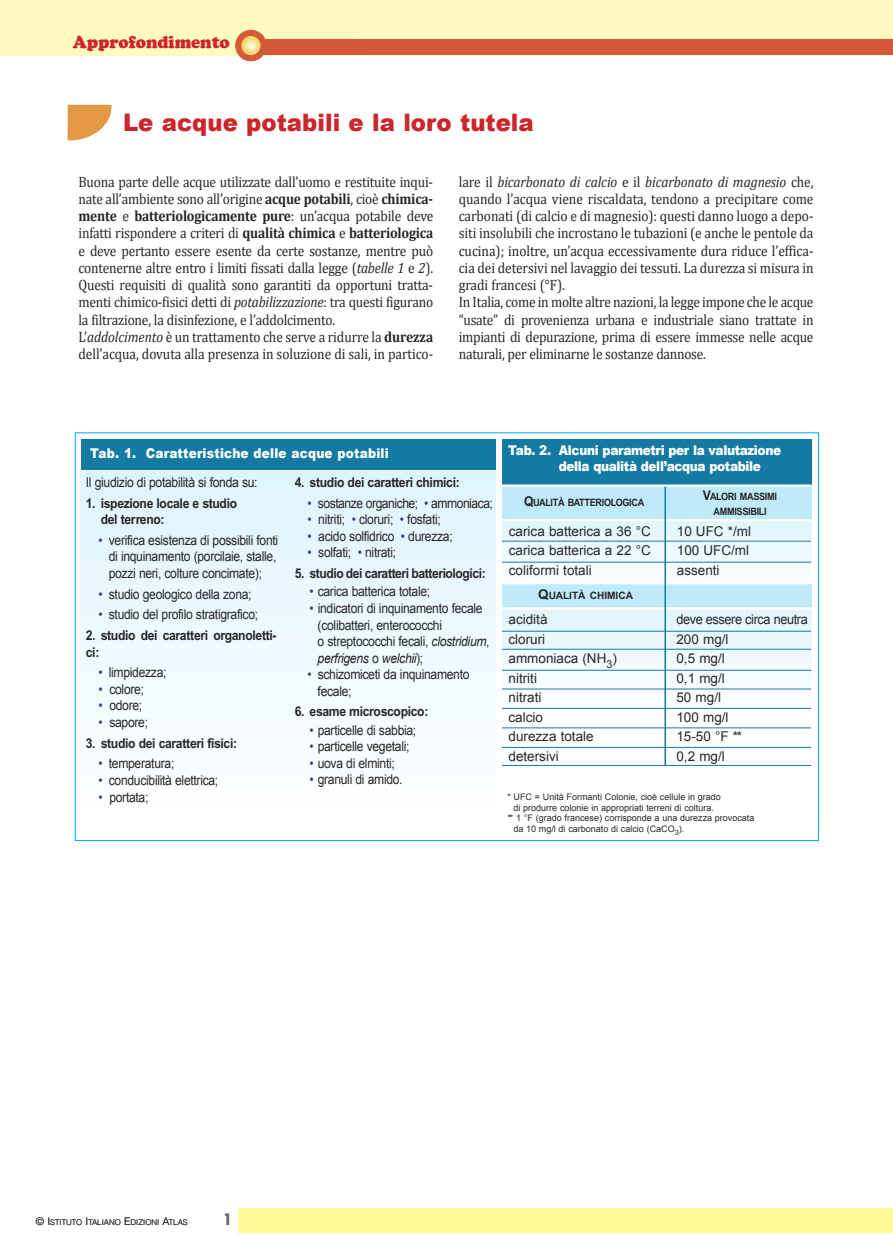
<style>
.page{position:relative;width:893px;height:1234px;background:#fff}
.page>*{position:absolute;margin:0;border:0;box-sizing:border-box;transform-origin:0 0}
.t1{font:900 24px "Arial";color:#cc262b;scale:.95 1}
.t2{font:900 18px "Cooper";color:#cc262b;scale:.95 1}
.t3{font:15px/17.2px "Cambria";letter-spacing:-.015em;color:#272627;scale:.9 1}
.t4{font:800 15px "Futura";color:#686768}
.t5{font:13.5px/16.5px "Arial";letter-spacing:-.025em;color:#272627;scale:.9 1}
.t6{font:700 13.5px/16.5px "Arial";letter-spacing:-.025em;color:#272627;scale:.9 1}
.t7{font:13.5px "Arial";color:#272627}
.t8{font:13.5px "Arial";letter-spacing:-.025em;color:#272627}
.t9{font:900 13.5px/15.8px "Arial";letter-spacing:-.03em;color:#fff;scale:.9 1}
.t10{font:900 13.5px "Arial";letter-spacing:.015em;color:#fff;scale:.9 1}
.t11{font:13.5px "Arial";letter-spacing:-.025em;color:#272627;scale:.94 1}
.t12{font:700 10.2px/15px "Arial";letter-spacing:-.035em;color:#272627;text-align:center;scale:.9 1}
.t13{font:700 10.2px "Arial";color:#272627}
.t14{font:9px "Arial";color:#272627}
.t15{font:300 7.8px "Helvetica";color:#272627}
.s1{font-weight:700}
.s2{font-style:italic}
.s3{color:#34368f}
.s4{font-size:13.5px}
.s5{font-size:10.5px}
</style>
<div class="page">
<div style="left:0;top:0;width:892px;height:55px;background:#fff9c0"></div>
<div style="left:250px;top:40px;width:642px;height:15px;background:#d35939"></div>
<div style="left:235px;top:30px;width:32px;height:31px;background:#d35939;border-radius:50%"></div>
<svg style="left:241px;top:36px;width:20px;height:19px"></svg>
<div style="left:238px;top:1208px;width:654px;height:24px;background:#fff894"></div>
<svg style="left:68px;top:105px;width:43px;height:35px"></svg>
<svg style="left:503px;top:604px;width:309px;height:86px"></svg>
<svg style="left:503px;top:516px;width:309px;height:71px"></svg>
<div style="left:81px;top:471px;width:415px;height:348px;background:linear-gradient(to bottom,#def4fd,#feffff)"></div>
<div style="left:81px;top:439px;width:415px;height:30px;background:#147aa1"></div>
<div style="left:502px;top:481px;width:309px;height:38px;background:#bfeafa"></div>
<div style="left:502px;top:583px;width:309px;height:23px;background:#bfeafa"></div>
<hr style="left:502px;top:540px;width:309px;height:1px;background:#147aa1">
<hr style="left:502px;top:561px;width:309px;height:1px;background:#147aa1">
<hr style="left:502px;top:630px;width:309px;height:1px;background:#147aa1">
<hr style="left:502px;top:648px;width:309px;height:1px;background:#147aa1">
<hr style="left:502px;top:669px;width:309px;height:1px;background:#147aa1">
<hr style="left:502px;top:688px;width:309px;height:1px;background:#147aa1">
<hr style="left:502px;top:707px;width:309px;height:1px;background:#147aa1">
<hr style="left:502px;top:727px;width:309px;height:1px;background:#147aa1">
<hr style="left:502px;top:746px;width:309px;height:1px;background:#147aa1">
<hr style="left:502px;top:764px;width:309px;height:1px;background:#147aa1">
<div style="left:502px;top:439px;width:310px;height:46px;background:#147aa1"></div>
<hr style="left:502px;top:607px;width:309px;height:2px;background:#fff">
<hr style="left:502px;top:582px;width:309px;height:2px;background:#fff">
<hr style="left:502px;top:519px;width:309px;height:2px;background:#fff">
<hr style="left:664px;top:483px;width:2px;height:282px;background:#147aa1">
<hr style="left:502px;top:484px;width:309px;height:2px;background:#fff">
<p class="t2" style="left:73px;top:32px;width:167px">Approfondimento</p>
<h1 class="t1" style="left:123px;top:105px;width:434px">Le acque potabili e la loro tutela</h1>
<p class="t3" style="left:78px;top:172px;width:396px">Buona parte delle acque utilizzate dall’uomo e restituite inqui&shy;nate all’ambiente sono all’origine <span class="s1">acque potabili</span>, cioè <span class="s1">chimica&shy;mente</span> e <span class="s1">batteriologicamente pure</span>: un’acqua potabile deve infatti rispondere a criteri di <span class="s1">qualità chimica</span> e <span class="s1">batteriologica </span>e deve pertanto essere esente da certe sostanze, mentre può contenerne altre entro i limiti fissati dalla legge (<span class="s2">tabelle 1</span> e <span class="s2">2</span>).<br>Questi requisiti di qualità sono garantiti da opportuni tratta&shy;menti chimico-fisici detti di <span class="s2">potabilizzazione</span>: tra questi figurano la filtrazione, la disinfezione, e l’addolcimento.<br>L’<span class="s2">addolcimento</span> è un trattamento che serve a ridurre la <span class="s1">durezza </span>dell’acqua, dovuta alla presenza in soluzione di sali, in partico-</p>
<p class="t3" style="left:459px;top:172px;width:396px">lare il <span class="s2">bicarbonato di calcio</span> e il <span class="s2">bicarbonato di magnesio</span> che, quando l’acqua viene riscaldata, tendono a precipitare come carbonati (di calcio e di magnesio): questi danno luogo a depo&shy;siti insolubili che incrostano le tubazioni (e anche le pentole da cucina); inoltre, un’acqua eccessivamente dura riduce l’effica&shy;cia dei detersivi nel lavaggio dei tessuti. La durezza si misura in gradi francesi (°F).<br>In Italia, come in molte altre nazioni, la legge impone che le acque “usate” di provenienza urbana e industriale siano trattate in impianti di depurazione, prima di essere immesse nelle acque naturali, per eliminarne le sostanze dannose.</p>
<p class="t10" style="left:90px;top:443px;width:333px">Tab. 1. Caratteristiche delle acque potabili</p>
<p class="t5" style="left:86px;top:473px;width:192px">Il giudizio di potabilità si fonda su:</p>
<p class="t6" style="left:101px;top:495px;width:153px;text-indent:-15px">1. ispezione locale e studio del terreno:</p>
<p class="t5" style="left:109px;top:531px;width:190px;text-indent:-10px"><span class="s3">•</span> verifica esistenza di possibili fonti di inquinamento (porcilaie, stalle, pozzi neri, colture concimate);</p>
<p class="t5" style="left:99px;top:585px;width:171px"><span class="s3">•</span> studio geologico della zona;</p>
<p class="t5" style="left:99px;top:606px;width:179px"><span class="s3">•</span> studio del profilo stratigrafico;</p>
<p class="t6" style="left:86px;top:628px;width:213px">2. studio dei caratteri organoletti&shy;ci:</p>
<p class="t5" style="left:99px;top:664px;width:77px"><span class="s3">•</span> limpidezza;</p>
<p class="t5" style="left:99px;top:680px;width:52px"><span class="s3">•</span> colore;</p>
<p class="t5" style="left:99px;top:697px;width:50px"><span class="s3">•</span> odore;</p>
<p class="t5" style="left:99px;top:713px;width:56px"><span class="s3">•</span> sapore;</p>
<p class="t6" style="left:86px;top:735px;width:170px">3. studio dei caratteri fisici:</p>
<p class="t5" style="left:99px;top:755px;width:86px"><span class="s3">•</span> temperatura;</p>
<p class="t5" style="left:99px;top:771px;width:135px"><span class="s3">•</span> conducibilità elettrica;</p>
<p class="t5" style="left:99px;top:788px;width:57px"><span class="s3">•</span> portata;</p>
<p class="t6" style="left:295px;top:475px;width:185px">4. studio dei caratteri chimici:</p>
<p class="t5" style="left:307px;top:494px;width:208px"><span class="s3">•</span> sostanze organiche; <span class="s3">•</span> ammoniaca;</p>
<p class="t5" style="left:307px;top:511px;width:150px"><span class="s3">•</span> nitriti; <span class="s3">•</span> cloruri; <span class="s3">•</span> fosfati;</p>
<p class="t5" style="left:307px;top:527px;width:163px"><span class="s3">•</span> acido solfidrico <span class="s3">•</span> durezza;</p>
<p class="t5" style="left:307px;top:544px;width:100px"><span class="s3">•</span> solfati; <span class="s3">•</span> nitrati;</p>
<p class="t6" style="left:295px;top:566px;width:214px">5. studio dei caratteri batteriologici:</p>
<p class="t5" style="left:310px;top:583px;width:136px"><span class="s3">•</span> carica batterica totale;</p>
<p class="t5" style="left:318px;top:600px;width:193px;text-indent:-8px"><span class="s3">•</span> indicatori di inquinamento fecale (colibatteri, enterococchi<br>o streptococchi fecali, <span class="s2">clostridium</span>, <span class="s2">perfrigens</span> o <span class="s2">welchii</span>);</p>
<p class="t5" style="left:318px;top:666px;width:170px;text-indent:-10px"><span class="s3">•</span> schizomiceti da inquinamento fecale;</p>
<p class="t6" style="left:295px;top:704px;width:150px">6. esame microscopico:</p>
<p class="t5" style="left:310px;top:721px;width:120px"><span class="s3">•</span> particelle di sabbia;</p>
<p class="t5" style="left:310px;top:738px;width:113px"><span class="s3">•</span> particelle vegetali;</p>
<p class="t5" style="left:310px;top:754px;width:96px"><span class="s3">•</span> uova di elminti;</p>
<p class="t5" style="left:310px;top:771px;width:105px"><span class="s3">•</span> granuli di amido.</p>
<p class="t9" style="left:559px;top:442px;width:249px;text-indent:-51px">Tab. 2. Alcuni parametri per la valutazione della qualità dell’acqua potabile</p>
<p class="t12" style="left:524px;top:496px;width:135px"><span class="s4">Q</span>UALITÀ BATTERIOLOGICA</p>
<p class="t12" style="left:703px;top:490px;width:84px"><span class="s4">V</span>ALORI MASSIMI<br>AMMISSIBILI</p>
<p class="t7" style="left:509px;top:523px;width:143px">carica batterica a 36 °C</p>
<p class="t8" style="left:677px;top:523px;width:76px">10 UFC */ml</p>
<p class="t7" style="left:509px;top:543px;width:143px">carica batterica a 22 °C</p>
<p class="t8" style="left:677px;top:543px;width:74px">100 UFC/ml</p>
<p class="t7" style="left:509px;top:562px;width:84px">coliformi totali</p>
<p class="t7" style="left:677px;top:562px;width:44px">assenti</p>
<p class="t13" style="left:538px;top:591px;width:96px"><span class="s4">Q</span>UALITÀ CHIMICA</p>
<p class="t7" style="left:508px;top:611px;width:41px">acidità</p>
<p class="t11" style="left:676px;top:611px;width:141px">deve essere circa neutra</p>
<p class="t7" style="left:508px;top:631px;width:38px">cloruri</p>
<p class="t8" style="left:676px;top:631px;width:54px">200 mg/l</p>
<p class="t7" style="left:508px;top:650px;width:110px">ammoniaca (NH<sub>3</sub>)</p>
<p class="t8" style="left:676px;top:650px;width:50px">0,5 mg/l</p>
<p class="t7" style="left:508px;top:670px;width:30px">nitriti</p>
<p class="t8" style="left:676px;top:670px;width:50px">0,1 mg/l</p>
<p class="t7" style="left:508px;top:689px;width:35px">nitrati</p>
<p class="t8" style="left:676px;top:689px;width:46px">50 mg/l</p>
<p class="t8" style="left:508px;top:709px;width:36px">calcio</p>
<p class="t8" style="left:676px;top:709px;width:54px">100 mg/l</p>
<p class="t7" style="left:508px;top:728px;width:87px">durezza totale</p>
<p class="t8" style="left:676px;top:728px;width:67px">15-50 °F **</p>
<p class="t7" style="left:508px;top:748px;width:52px">detersivi</p>
<p class="t8" style="left:676px;top:748px;width:50px">0,2 mg/l</p>
<p class="t14" style="left:507px;top:792px;width:215px">* UFC = Unità Formanti Colonie, cioè cellule in grado</p>
<p class="t14" style="left:513px;top:802px;width:202px">di produrre colonie in appropriati terreni di coltura.</p>
<p class="t14" style="left:507px;top:813px;width:249px">** 1 °F (grado francese) corrisponde a una durezza provocata</p>
<p class="t14" style="left:513px;top:823px;width:172px">da 10 mg/l di carbonato di calcio (CaCO<sub>3</sub>).</p>
<p class="t15" style="left:36px;top:1218px;width:153px"><span class="s5">© I</span>STITUTO <span class="s5">I</span>TALIANO <span class="s5">E</span>DIZIONI <span class="s5">A</span>TLAS</p>
<p class="t4" style="left:223px;top:1211px;width:10px">1</p>
</div>
